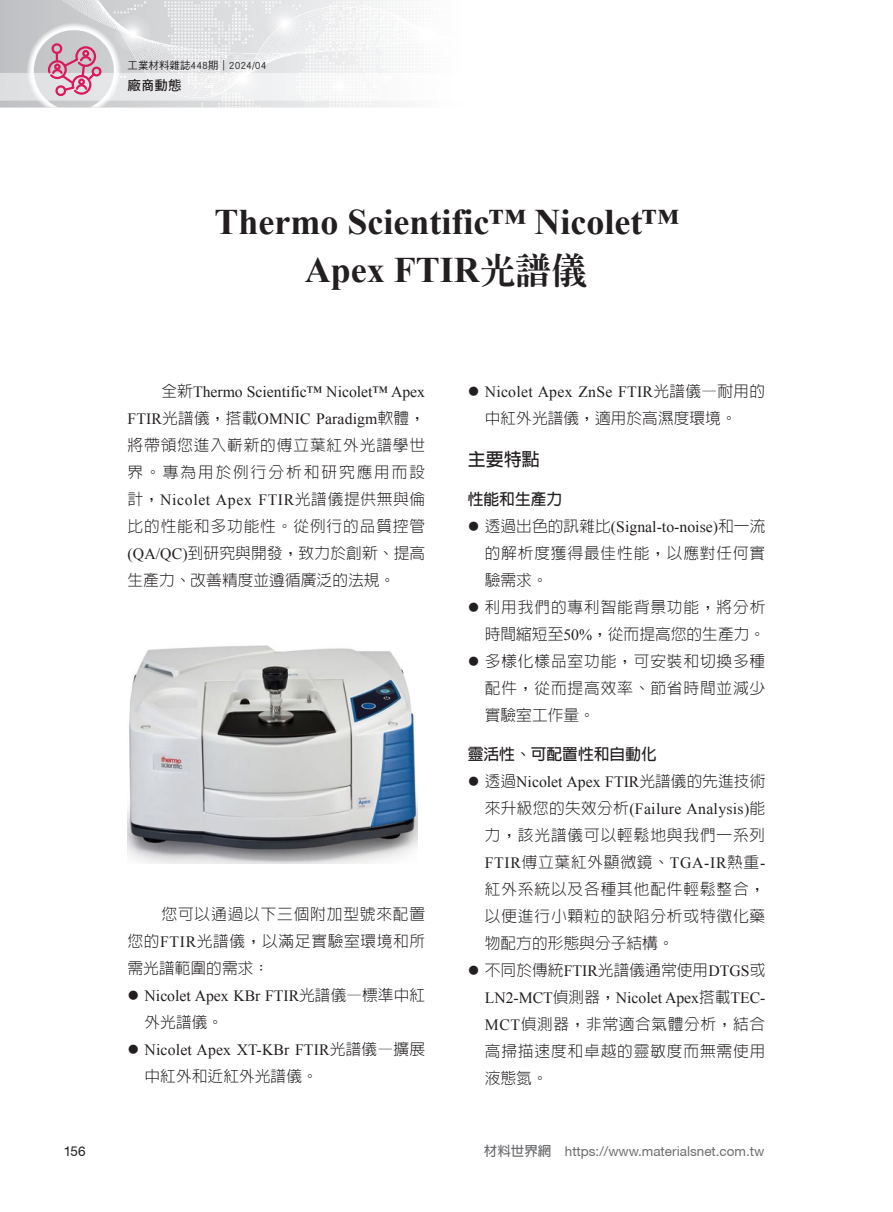
<style>
.page{position:relative;width:893px;height:1212px;background:#fff}
.page>*{position:absolute;margin:0;border:0;box-sizing:border-box;transform-origin:0 0}
.t1{font:700 36px/48px "Times New Roman";color:#231f20;text-align:center}
.t2{font:700 18px "AR Hei B5";color:#231f20}
.t3{font:300 15.75px/27px "AR Hei B5";letter-spacing:.05em;color:#231f20;text-align:justify}
.t4{font:15.75px/27px "Times New Roman";letter-spacing:.01em;color:#231f20;text-align:right}
.t5{font:300 15.75px "AR Hei B5";color:#231f20}
.t6{font:15.75px "Times New Roman";letter-spacing:.04em;color:#231f20}
.t7{font:15.75px "Times New Roman";letter-spacing:.045em;color:#231f20}
.t8{font:700 15.75px "AR Hei B5";color:#231f20}
.t9{font:13.5px "Helvetica Neue CE";color:#6c6d70}
.t10{font:13.5px "DF Hei Std W7";color:#231f20}
.t11{font:13.5px "Helvetica Neue CE";color:#231f20}
.t12{font:10.5px "DF Hei Std W5";color:#231f20}
.s1{font-family:"AR Ming B5";font-weight:800}
.s2{font-family:"AR Hei B5";font-weight:300}
.s3{font-family:"Times New Roman";font-weight:400}
.s4{font-family:"AR Hei B5";font-weight:700}
</style>
<div class="page">
<img style="left:0;top:0;width:400px;height:108px">
<div style="left:92px;top:67px;width:10px;height:9px;border:2px solid #d91a5b;border-radius:50%"></div>
<svg style="left:47px;top:41px;width:50px;height:57px;background:#d4a0b3"></svg>
<img style="left:128px;top:645px;width:290px;height:218px">
<p class="t12" style="left:128px;top:59px;width:140px">工業材料雜誌448期｜2024/04</p>
<p class="t10" style="left:128px;top:78px;width:55px">廠商動態</p>
<h1 class="t1" style="left:215px;top:197px;width:465px">Thermo Scientific™ Nicolet™<br>Apex FTIR<span class="s1">光譜儀</span></h1>
<p class="t4" style="left:128px;top:378px;width:299px"><span class="s2">全新</span>Thermo Scientific™ Nicolet™ Apex<br>FTIR<span class="s2">光譜儀，搭載</span>OMNIC Paradigm<span class="s2">軟體，</span></p>
<p class="t3" style="left:128px;top:431px;width:299px">將帶領您進入嶄新的傅立葉紅外光譜學世界。專為用於例行分析和研究應用而設</p>
<p class="t6" style="left:128px;top:489px;width:299px"><span class="s2">計，</span>Nicolet Apex FTIR<span class="s2">光譜儀提供無與倫</span></p>
<p class="t3" style="left:128px;top:512px;width:299px">比的性能和多功能性。從例行的品質控管<span class="s3">(QA/QC)</span>到研究與開發，致力於創新、提高生產力、改善精度並遵循廣泛的法規。</p>
<p class="t3" style="left:128px;top:900px;width:299px;text-indent:34px">您可以通過以下三個附加型號來配置您的<span class="s3">FTIR</span>光譜儀，以滿足實驗室環境和所需光譜範圍的需求：</p>
<p class="t4" style="left:128px;top:982px;width:299px">● Nicolet Apex KBr FTIR<span class="s2">光譜儀—標準中紅</span></p>
<p class="t3" style="left:145px;top:1008px;width:80px">外光譜儀。</p>
<p class="t4" style="left:128px;top:1035px;width:299px">● Nicolet Apex XT-KBr FTIR<span class="s2">光譜儀—擴展</span></p>
<p class="t5" style="left:145px;top:1068px;width:175px">中紅外和近紅外光譜儀。</p>
<p class="t4" style="left:468px;top:377px;width:299px">● Nicolet Apex ZnSe FTIR<span class="s2">光譜儀—耐用的</span></p>
<p class="t5" style="left:485px;top:410px;width:253px">中紅外光譜儀，適用於高濕度環境。</p>
<p class="t2" style="left:468px;top:450px;width:73px">主要特點</p>
<p class="t8" style="left:468px;top:491px;width:96px">性能和生產力</p>
<p class="t4" style="left:468px;top:513px;width:299px">● <span class="s2">透過出色的訊雜比</span>(Signal-to-noise)<span class="s2">和一流</span></p>
<p class="t3" style="left:485px;top:539px;width:282px">的解析度獲得最佳性能，以應對任何實驗需求。</p>
<p class="t3" style="left:468px;top:593px;width:299px;text-align:right">● 利用我們的專利智能背景功能，將分析時間縮短至<span class="s3">50%</span>，從而提高您的生產力。</p>
<p class="t3" style="left:485px;top:647px;width:282px;text-indent:-17px">● 多樣化樣品室功能，可安裝和切換多種配件，從而提高效率、節省時間並減少實驗室工作量。</p>
<p class="t8" style="left:468px;top:746px;width:190px">靈活性、可配置性和自動化</p>
<p class="t4" style="left:468px;top:767px;width:299px">● <span class="s2">透過</span>Nicolet Apex FTIR<span class="s2">光譜儀的先進技術來升級您的失效分析</span>(Failure Analysis)<span class="s2">能</span></p>
<p class="t3" style="left:485px;top:821px;width:282px">力，該光譜儀可以輕鬆地與我們一系列</p>
<p class="t7" style="left:485px;top:852px;width:282px">FTIR<span class="s2">傅立葉紅外顯微鏡、</span>TGA-IR<span class="s2">熱重</span>-</p>
<p class="t3" style="left:485px;top:875px;width:282px">紅外系統以及各種其他配件輕鬆整合，以便進行小顆粒的缺陷分析或特徵化藥物配方的形態與分子結構。</p>
<p class="t5" style="left:468px;top:962px;width:299px">● 不同於傳統<span class="s3">FTIR</span>光譜儀通常使用<span class="s3">DTGS</span>或</p>
<p class="t4" style="left:485px;top:983px;width:282px">LN2-MCT<span class="s2">偵測器，</span>Nicolet Apex<span class="s2">搭載</span>TEC-</p>
<p class="t3" style="left:485px;top:1010px;width:282px"><span class="s3">MCT</span>偵測器，非常適合氣體分析，結合高掃描速度和卓越的靈敏度而無需使用液態氮。</p>
<p class="t11" style="left:64px;top:1142px;width:23px">156</p>
<p class="t9" style="left:484px;top:1142px;width:282px"><span class="s4">材料世界網　</span>https://www.materialsnet.com.tw</p>
</div>
